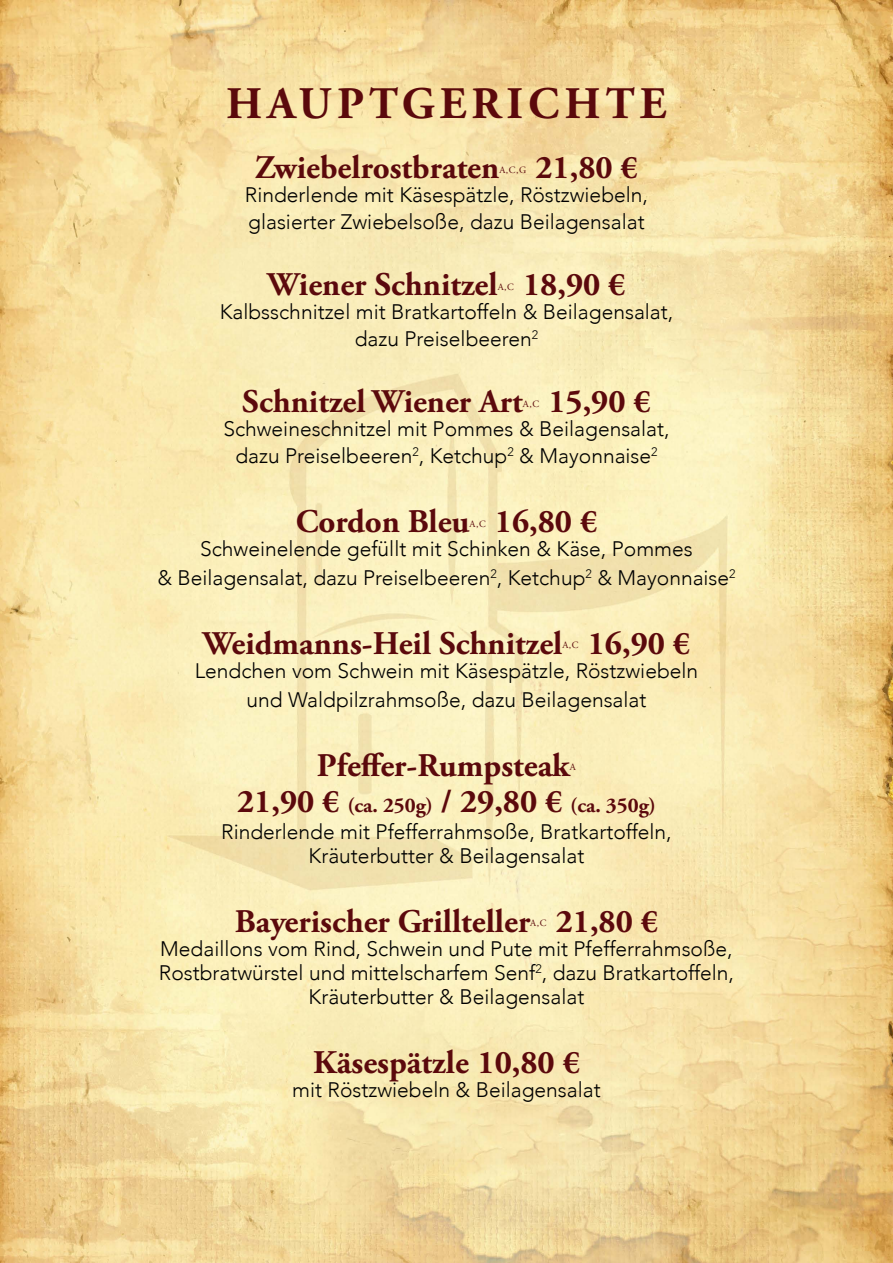
<style>
.page{position:relative;width:893px;height:1263px;background:#fff}
.page>*{position:absolute;margin:0;border:0;box-sizing:border-box;transform-origin:0 0}
.t1{font:700 45px "Adobe Garamond Pro";letter-spacing:.115em;color:#5b090c}
.t2{font:700 33px "Adobe Garamond Pro";color:#5b090c}
.t3{font:300 21px/27px "Avenir";color:#000;text-align:center}
.t4{font:700 21px "Adobe Garamond Pro";color:#5b090c}
.t5{font:9.6px "Adobe Garamond Pro";color:#5b090c}
.s1{font-size:33px}
</style>
<div class="page">
<img style="left:0;top:0;width:893px;height:1263px">
<h1 class="t1" style="left:226px;top:77px;width:442px">HAUPTGERICHTE</h1>
<h2 class="t2" style="left:255px;top:148px;width:246px">Zwiebelrostbraten</h2>
<p class="t5" style="left:499px;top:164px;width:28px">A,C,G</p>
<h2 class="t2" style="left:535px;top:148px;width:104px">21,80 €</h2>
<p class="t3" style="left:245px;top:181px;width:405px;text-align:left">Rinderlende mit Käsespätzle, Röstzwiebeln, glasierter Zwiebelsoße, dazu Beilagensalat</p>
<h2 class="t2" style="left:268px;top:265px;width:232px">Wiener Schnitzel</h2>
<p class="t5" style="left:498px;top:281px;width:18px">A,C</p>
<h2 class="t2" style="left:523px;top:265px;width:104px">18,90 €</h2>
<p class="t3" style="left:220px;top:298px;width:455px">Kalbsschnitzel mit Bratkartoffeln &amp; Beilagensalat, dazu Preiselbeeren<sup>2</sup></p>
<h2 class="t2" style="left:242px;top:382px;width:282px">Schnitzel Wiener Art</h2>
<p class="t5" style="left:523px;top:398px;width:18px">A,C</p>
<h2 class="t2" style="left:548px;top:382px;width:104px">15,90 €</h2>
<p class="t3" style="left:223px;top:415px;width:448px">Schweineschnitzel mit Pommes &amp; Beilagensalat, dazu Preiselbeeren<sup>2</sup>, Ketchup<sup>2</sup> &amp; Mayonnaise<sup>2</sup></p>
<h2 class="t2" style="left:296px;top:502px;width:175px">Cordon Bleu</h2>
<p class="t5" style="left:470px;top:518px;width:18px">A,C</p>
<h2 class="t2" style="left:495px;top:502px;width:104px">16,80 €</h2>
<p class="t3" style="left:157px;top:535px;width:580px;line-height:28.8px">Schweinelende gefüllt mit Schinken &amp; Käse, Pommes<br>&amp; Beilagensalat, dazu Preiselbeeren<sup>2</sup>, Ketchup<sup>2</sup> &amp; Mayonnaise<sup>2</sup></p>
<h2 class="t2" style="left:203px;top:624px;width:361px">Weidmanns-Heil Schnitzel</h2>
<p class="t5" style="left:562px;top:640px;width:18px">A,C</p>
<h2 class="t2" style="left:588px;top:624px;width:104px">16,90 €</h2>
<p class="t3" style="left:195px;top:656px;width:505px;line-height:28.8px">Lendchen vom Schwein mit Käsespätzle, Röstzwiebeln und Waldpilzrahmsoße, dazu Beilagensalat</p>
<h2 class="t2" style="left:317px;top:746px;width:254px">Pfeffer-Rumpsteak</h2>
<p class="t5" style="left:570px;top:761px;width:7px">A</p>
<p class="t4" style="left:237px;top:793px;width:420px"><span class="s1">21,90 €</span> (ca. 250g) <span class="s1">/ 29,80 €</span> (ca. 350g)</p>
<p class="t3" style="left:221px;top:820px;width:452px;line-height:24px">Rinderlende mit Pfefferrahmsoße, Bratkartoffeln,<br>Kräuterbutter &amp; Beilagensalat</p>
<h2 class="t2" style="left:235px;top:902px;width:297px">Bayerischer Grillteller</h2>
<p class="t5" style="left:530px;top:917px;width:18px">A,C</p>
<h2 class="t2" style="left:556px;top:902px;width:104px">21,80 €</h2>
<p class="t3" style="left:159px;top:937px;width:577px;line-height:24px">Medaillons vom Rind, Schwein und Pute mit Pfefferrahmsoße,<br>Rostbratwürstel und mittelscharfem Senf<sup>2</sup>, dazu Bratkartoffeln,<br>Kräuterbutter &amp; Beilagensalat</p>
<h2 class="t2" style="left:313px;top:1043px;width:268px">Käsespätzle 10,80 €</h2>
<p class="t3" style="left:292px;top:1076px;width:310px">mit Röstzwiebeln &amp; Beilagensalat</p>
</div>
